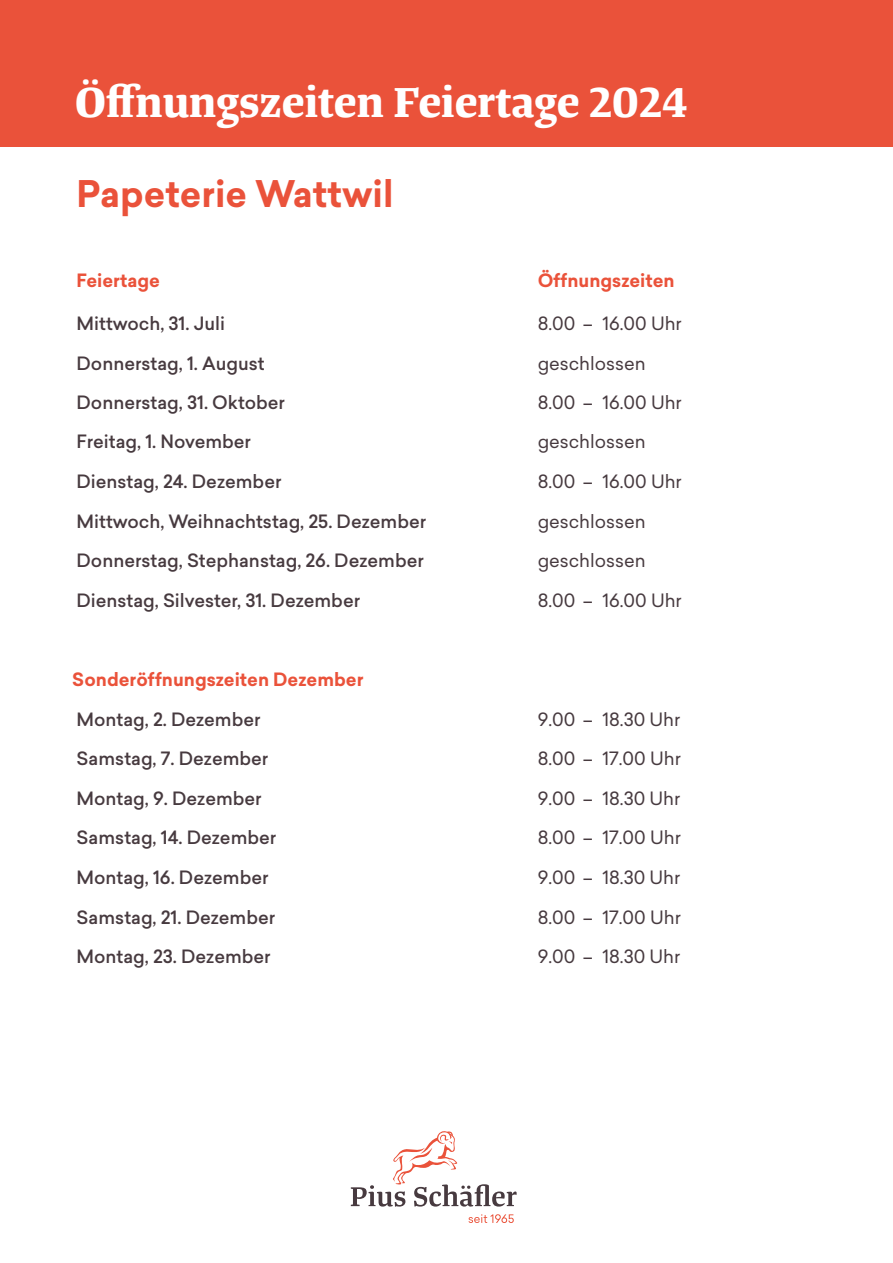
<style>
.page{position:relative;width:893px;height:1263px;background:#fff}
.page>*{position:absolute;margin:0;border:0;box-sizing:border-box;transform-origin:0 0}
.t1{font:500 45px "Tanger Serif";color:#fff}
.t2{font:700 36px "Sailec";color:#ea523a}
.t3{font:500 18px "Sailec";color:#473a3f}
.t4{font:18px "Sailec";color:#473a3f}
.t5{font:700 18px "Sailec";color:#ea523a}
</style>
<div class="page">
<div style="left:0;top:0;width:893px;height:147px;background:#ea523a"></div>
<svg style="left:469px;top:1214px;width:45px;height:9px"></svg>
<svg style="left:351px;top:1131px;width:166px;height:75px"></svg>
<h1 class="t1" style="left:75px;top:67px;width:614px">Öffnungszeiten Feiertage 2024</h1>
<p class="t2" style="left:77px;top:168px;width:318px">Papeterie Wattwil</p>
<p class="t5" style="left:77px;top:267px;width:85px">Feiertage</p>
<p class="t5" style="left:538px;top:267px;width:138px">Öffnungszeiten</p>
<p class="t3" style="left:77px;top:311px;width:150px">Mittwoch, 31. Juli</p>
<p class="t4" style="left:538px;top:311px;width:146px">8.00 – 16.00 Uhr</p>
<p class="t3" style="left:77px;top:350px;width:190px">Donnerstag, 1. August</p>
<p class="t4" style="left:538px;top:350px;width:110px">geschlossen</p>
<p class="t3" style="left:77px;top:389px;width:210px">Donnerstag, 31. Oktober</p>
<p class="t4" style="left:538px;top:389px;width:146px">8.00 – 16.00 Uhr</p>
<p class="t3" style="left:77px;top:429px;width:176px">Freitag, 1. November</p>
<p class="t4" style="left:538px;top:429px;width:110px">geschlossen</p>
<p class="t3" style="left:77px;top:469px;width:206px">Dienstag, 24. Dezember</p>
<p class="t4" style="left:538px;top:469px;width:146px">8.00 – 16.00 Uhr</p>
<p class="t3" style="left:77px;top:508px;width:351px">Mittwoch, Weihnachtstag, 25. Dezember</p>
<p class="t4" style="left:538px;top:508px;width:110px">geschlossen</p>
<p class="t3" style="left:77px;top:548px;width:349px">Donnerstag, Stephanstag, 26. Dezember</p>
<p class="t4" style="left:538px;top:548px;width:110px">geschlossen</p>
<p class="t3" style="left:77px;top:587px;width:285px">Dienstag, Silvester, 31. Dezember</p>
<p class="t4" style="left:538px;top:588px;width:146px">8.00 – 16.00 Uhr</p>
<p class="t5" style="left:72px;top:666px;width:293px">Sonderöffnungszeiten Dezember</p>
<p class="t3" style="left:77px;top:706px;width:186px">Montag, 2. Dezember</p>
<p class="t4" style="left:538px;top:706px;width:144px">9.00 – 18.30 Uhr</p>
<p class="t3" style="left:77px;top:746px;width:193px">Samstag, 7. Dezember</p>
<p class="t4" style="left:538px;top:746px;width:145px">8.00 – 17.00 Uhr</p>
<p class="t3" style="left:77px;top:785px;width:187px">Montag, 9. Dezember</p>
<p class="t4" style="left:538px;top:786px;width:144px">9.00 – 18.30 Uhr</p>
<p class="t3" style="left:77px;top:825px;width:201px">Samstag, 14. Dezember</p>
<p class="t4" style="left:538px;top:825px;width:145px">8.00 – 17.00 Uhr</p>
<p class="t3" style="left:77px;top:865px;width:194px">Montag, 16. Dezember</p>
<p class="t4" style="left:538px;top:865px;width:144px">9.00 – 18.30 Uhr</p>
<p class="t3" style="left:77px;top:904px;width:200px">Samstag, 21. Dezember</p>
<p class="t4" style="left:538px;top:904px;width:145px">8.00 – 17.00 Uhr</p>
<p class="t3" style="left:77px;top:944px;width:196px">Montag, 23. Dezember</p>
<p class="t4" style="left:538px;top:944px;width:144px">9.00 – 18.30 Uhr</p>
</div>
